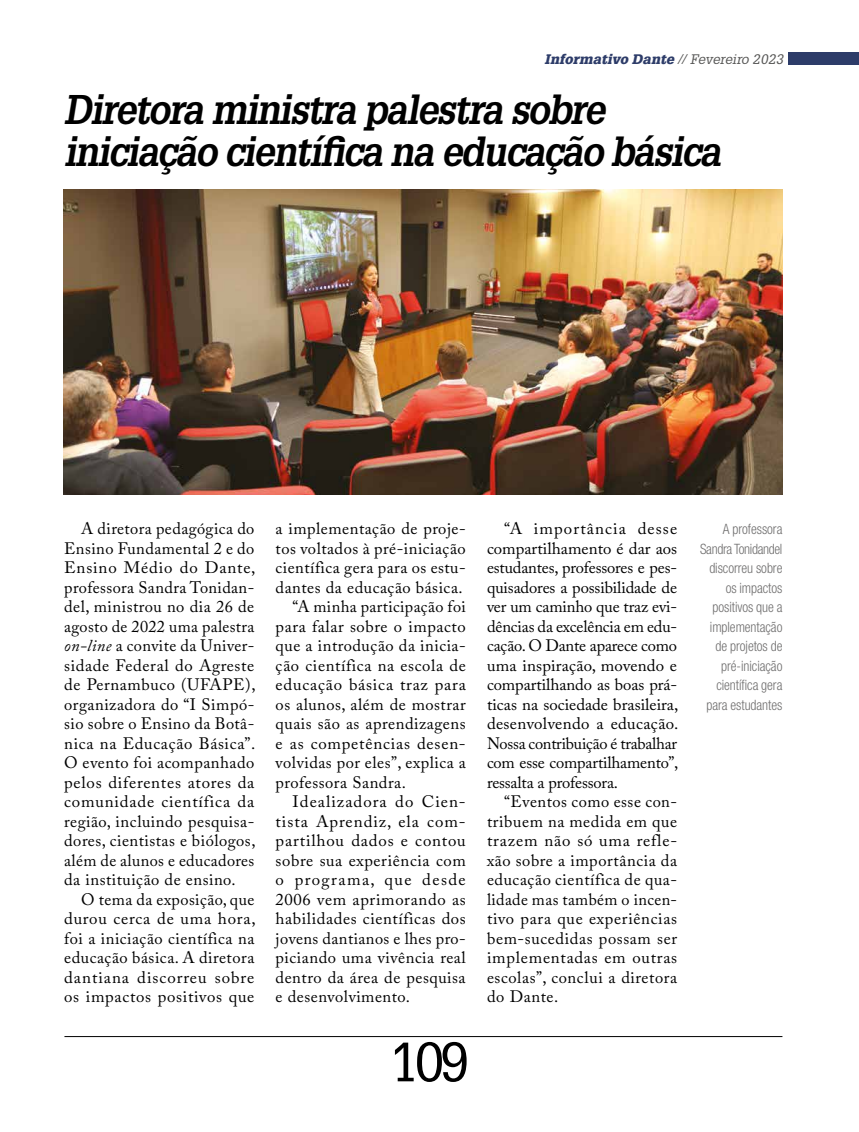
<style>
.page{position:relative;width:859px;height:1132px;background:#fff}
.page>*{position:absolute;margin:0;border:0;box-sizing:border-box;transform-origin:0 0}
.t1{font:54px "Glypha LT Std";color:#000}
.t2{font:italic 700 40.5px/42px "Glypha LT Std";letter-spacing:-.04em;color:#000;scale:.93 1}
.t3{font:16.5px/19.5px "Adobe Caslon Pro";letter-spacing:.03em;color:#000;text-align:justify}
.t4{font:16.5px "Adobe Caslon Pro";letter-spacing:.06em;color:#000}
.t5{font:16.5px "Adobe Caslon Pro";letter-spacing:.05em;color:#000}
.t6{font:16.5px "Adobe Caslon Pro";letter-spacing:.085em;color:#000}
.t7{font:300 condensed 14.25px/19.5px "Helvetica Neue LT Std";letter-spacing:-.005em;color:#706f6f;text-align:right;scale:.95 1}
.t8{font:italic 900 13.5px "Glypha LT Std";letter-spacing:.01em;color:#2d3c69}
.s1{font-weight:400;color:#575756}
.s2{font-style:italic}
</style>
<div class="page">
<hr style="left:64px;top:1035px;width:718px;height:1px;background:#000">
<div style="left:788px;top:52px;width:71px;height:13px;background:#2d3c69"></div>
<img style="left:64px;top:189px;width:718px;height:306px">
<p class="t8" style="left:545px;top:51px;width:240px">Informativo Dante <span class="s1">// Fevereiro 2023</span></p>
<h2 class="t2" style="left:64px;top:88px;width:708px">Diretora ministra palestra sobre iniciação científica na educação básica</h2>
<p class="t3" style="left:64px;top:518px;width:193px;text-indent:17px">A diretora pedagógica do Ensino Fundamental 2 e do Ensino Médio do Dante, professora Sandra Tonidan&shy;del, ministrou no dia 26 de agosto de 2022 uma palestra <span class="s2">on-line</span> a convite da Univer&shy;sidade Federal do Agreste de Pernambuco (UFAPE), organizadora do “I Simpó&shy;sio sobre o Ensino da Botâ&shy;nica na Educação Básica”.<br>O evento foi acompanhado pelos diferentes atores da comunidade científica da região, incluindo pesquisa&shy;dores, cientistas e biólogos, além de alunos e educadores da instituição de ensino.</p>
<p class="t3" style="left:64px;top:889px;width:193px;text-indent:17px">O tema da exposição, que durou cerca de uma hora, foi a iniciação científica na educação básica. A diretora dantiana discorreu sobre os impactos positivos que</p>
<p class="t3" style="left:276px;top:518px;width:192px">a implementação de proje-</p>
<p class="t3" style="left:276px;top:538px;width:192px">tos voltados à pré-iniciação</p>
<p class="t3" style="left:276px;top:557px;width:192px">científica gera para os estu-</p>
<p class="t3" style="left:276px;top:577px;width:189px">dantes da educação básica.</p>
<p class="t3" style="left:293px;top:596px;width:175px">“A minha participação foi</p>
<p class="t3" style="left:276px;top:616px;width:192px">para falar sobre o impacto</p>
<p class="t3" style="left:276px;top:635px;width:192px">que a introdução da inicia-</p>
<p class="t3" style="left:276px;top:655px;width:192px">ção científica na escola de</p>
<p class="t3" style="left:276px;top:674px;width:192px">educação básica traz para</p>
<p class="t3" style="left:276px;top:694px;width:192px">os alunos, além de mostrar</p>
<p class="t3" style="left:276px;top:713px;width:192px">quais são as aprendizagens</p>
<p class="t3" style="left:276px;top:733px;width:192px">e as competências desen-</p>
<p class="t3" style="left:276px;top:752px;width:192px">volvidas por eles”, explica a</p>
<p class="t3" style="left:276px;top:772px;width:132px">professora Sandra.</p>
<p class="t4" style="left:293px;top:791px;width:175px">Idealizadora do Cien-</p>
<p class="t4" style="left:276px;top:811px;width:192px">tista Aprendiz, ela com-</p>
<p class="t5" style="left:276px;top:830px;width:192px">partilhou dados e contou</p>
<p class="t3" style="left:276px;top:850px;width:192px">sobre sua experiência com</p>
<p class="t6" style="left:276px;top:869px;width:192px">o programa, que desde</p>
<p class="t3" style="left:276px;top:889px;width:192px">2006 vem aprimorando as</p>
<p class="t3" style="left:276px;top:908px;width:192px">habilidades científicas dos</p>
<p class="t3" style="left:276px;top:928px;width:192px">jovens dantianos e lhes pro-</p>
<p class="t3" style="left:276px;top:947px;width:192px">piciando uma vivência real</p>
<p class="t3" style="left:276px;top:967px;width:191px">dentro da área de pesquisa</p>
<p class="t3" style="left:276px;top:986px;width:136px">e desenvolvimento.</p>
<h1 class="t1" style="left:389px;top:1029px;width:82px">109</h1>
<p class="t3" style="left:487px;top:518px;width:193px;text-indent:17px">“A importância desse compartilhamento é dar aos estudantes, professores e pes&shy;quisadores a possibilidade de ver um caminho que traz evi&shy;dências da excelência em edu&shy;cação. O Dante aparece como uma inspiração, movendo e compartilhando as boas prá&shy;ticas na sociedade brasileira, desenvolvendo a educação.<br>Nossa contribuição é trabalhar com esse compartilhamento”, ressalta a professora.</p>
<p class="t3" style="left:487px;top:791px;width:192px;text-indent:17px">“Eventos como esse con&shy;tribuem na medida em que trazem não só uma refle&shy;xão sobre a importância da educação científica de qua&shy;lidade mas também o incen&shy;tivo para que experiências bem-sucedidas possam ser implementadas em outras escolas”, conclui a diretora do Dante.</p>
<p class="t7" style="left:700px;top:519px;width:88px">A professora<br>Sandra Tonidandel discorreu sobre os impactos positivos que a implementação de projetos de pré-iniciação científica gera para estudantes</p>
</div>
